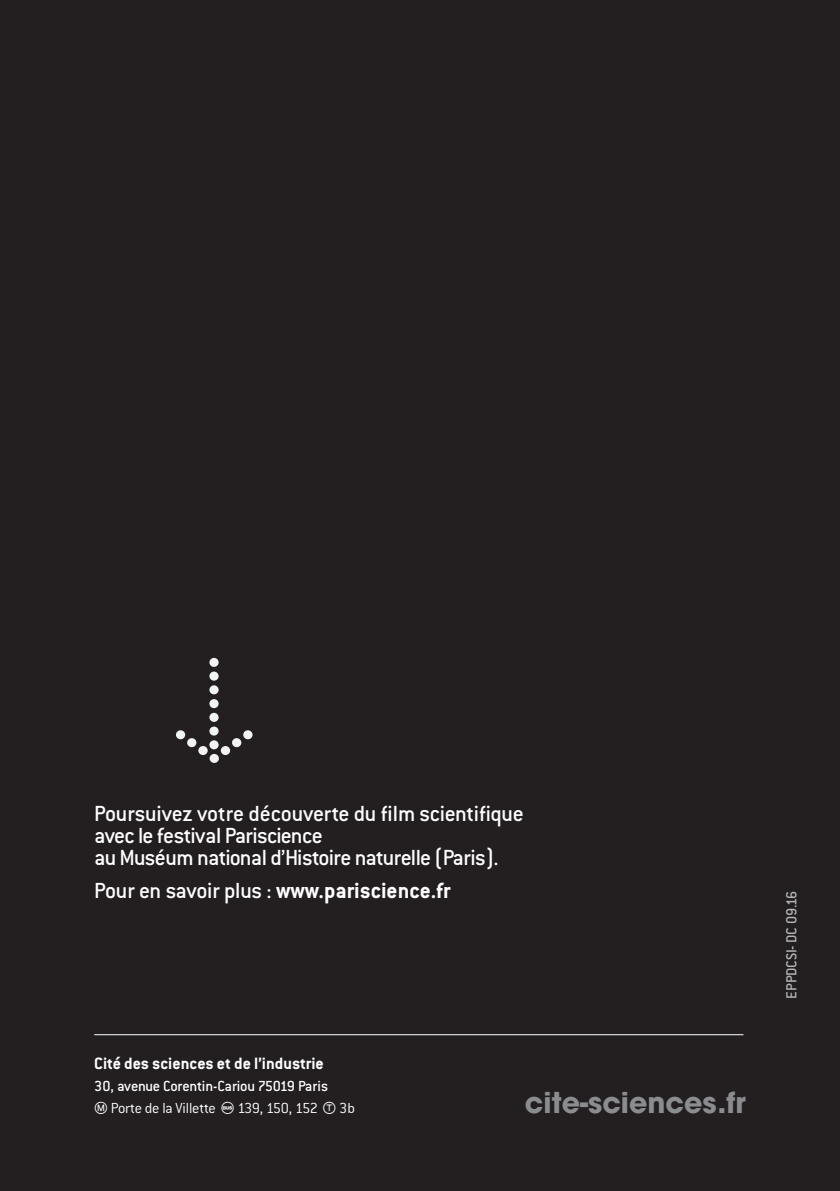
<style>
.page{position:relative;width:840px;height:1191px;background:#fff}
.page>*{position:absolute;margin:0;border:0;box-sizing:border-box;transform-origin:0 0}
.t1{font:700 28.4px "Avant Garde LT";color:#8a8c8f}
.t2{font:500 24px/22px "Conduit ITC";letter-spacing:-.02em;color:#fff}
.t3{font:700 24px "Conduit ITC";color:#fff}
.t4{font:700 18px "Conduit ITC";color:#fff}
.t5{font:500 16px/22px "Conduit ITC";letter-spacing:-.015em;color:#fff}
.t6{font:500 16px "Conduit ITC";letter-spacing:-.015em;color:#b4b5b8}
.s1{font-weight:500}
.s2{font-family:"RAT Pv 1 font";font-weight:400}
.s3{font-weight:300}
</style>
<div class="page">
<div style="left:0;top:0;width:839px;height:1191px;background:#231f20"></div>
<hr style="left:94px;top:1034px;width:649px;height:1px;background:#fff">
<svg style="left:176px;top:658px;width:76px;height:105px"></svg>
<p class="t2" style="left:94px;top:802px;width:430px">Poursuivez votre découverte du film scientifique avec le festival Pariscience<br>au Muséum national d’Histoire naturelle (Paris).</p>
<p class="t3" style="left:94px;top:877px;width:358px"><span class="s1">Pour en savoir plus :</span> www.pariscience.fr</p>
<p class="t4" style="left:94px;top:1052px;width:231px">Cité des sciences et de l’industrie</p>
<p class="t5" style="left:94px;top:1074px;width:262px">30, avenue Corentin-Cariou 75019 Paris<br><span class="s2">M</span> <span class="s3">Porte de la Villette</span> <span class="s2">%</span> <span class="s3">139, 150, 152</span> <span class="s2">T</span> <span class="s3">3b</span></p>
<p class="t1" style="left:524px;top:1084px;width:222px">cite-sciences.fr</p>
<p class="t6" style="left:782px;top:998px;width:110px;rotate:-90deg">EPPDCSI- DC 09.16</p>
</div>
